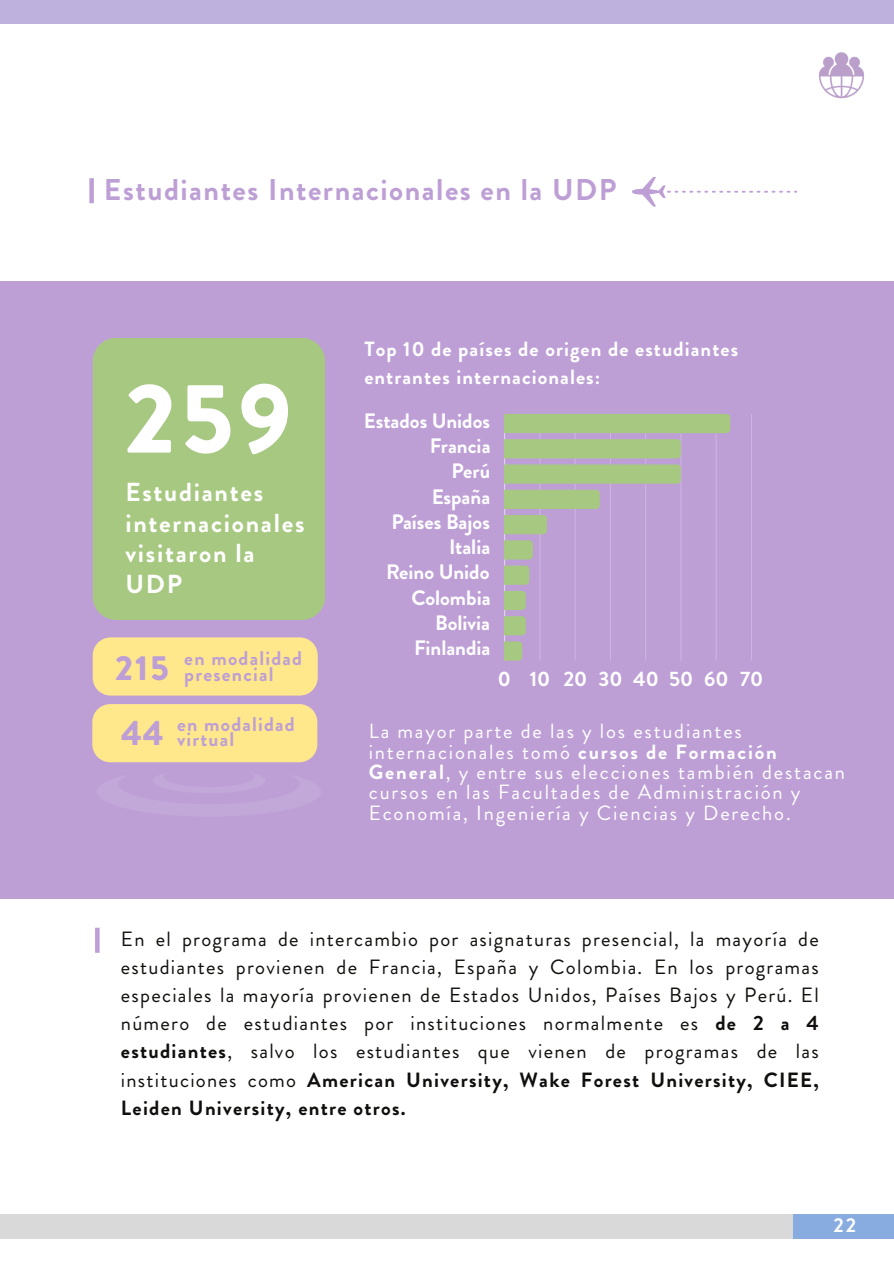
<style>
.page{position:relative;width:894px;height:1264px;background:#fff}
.page>*{position:absolute;margin:0;border:0;box-sizing:border-box;transform-origin:0 0}
.t1{font:900 99px "Brandon Grotesque";color:#fff}
.t2{font:900 34.95px "Brandon Grotesque";color:#bd9fd6}
.t3{font:700 30px "Brandon Grotesque";letter-spacing:.05em;color:#bd9fd6}
.t4{font:700 25.95px/30.3px "Brandon Grotesque";letter-spacing:.065em;color:#fff}
.t5{font:700 20.85px/25.2px "Brandon Grotesque";color:#fff;text-align:right}
.t6{font:20.55px/28.2px "Brandon Grotesque";letter-spacing:.06em;color:#100f0d;text-align:justify}
.t7{font:20.55px/20.2px "Brandon Grotesque";letter-spacing:.09em;color:#fff}
.t8{font:700 20.55px/28.2px "Brandon Grotesque";letter-spacing:.05em;color:#fff}
.t9{font:700 20.1px "Brandon Grotesque";color:#fff}
.t10{font:700 19.8px "Brandon Grotesque";letter-spacing:.06em;color:#bd9fd6}
.s1{font-weight:700}
</style>
<div class="page">
<div style="left:0;top:281px;width:893px;height:617px;background:#bd9fd6"></div>
<div style="left:89px;top:178px;width:5px;height:25px;background:#bd9fd6"></div>
<div style="left:0;top:0;width:893px;height:23px;background:#bfb1de"></div>
<img style="left:818px;top:52px;width:47px;height:46px">
<div style="left:95px;top:927px;width:5px;height:25px;background:#bd9fd6"></div>
<svg style="left:632px;top:177px;width:164px;height:29px"></svg>
<div style="left:0;top:1213px;width:893px;height:25px;background:#d9d9d9"></div>
<div style="left:793px;top:1213px;width:100px;height:25px;background:#88ace0"></div>
<hr style="left:504px;top:414px;width:1px;height:246px;background:#fff">
<hr style="left:539px;top:414px;width:1px;height:246px;background:#fff">
<hr style="left:574px;top:414px;width:1px;height:246px;background:#fff">
<hr style="left:610px;top:414px;width:1px;height:246px;background:#fff">
<hr style="left:645px;top:414px;width:1px;height:246px;background:#fff">
<hr style="left:680px;top:414px;width:1px;height:246px;background:#fff">
<hr style="left:715px;top:414px;width:1px;height:246px;background:#fff">
<hr style="left:751px;top:414px;width:1px;height:246px;background:#fff">
<div style="left:504px;top:414px;width:226px;height:19px;background:#a7c881"></div>
<div style="left:504px;top:439px;width:176px;height:19px;background:#a7c881"></div>
<div style="left:504px;top:464px;width:176px;height:19px;background:#a7c881"></div>
<div style="left:504px;top:490px;width:95px;height:19px;background:#a7c881"></div>
<svg style="left:504px;top:515px;width:42px;height:19px"></svg>
<svg style="left:504px;top:540px;width:28px;height:19px"></svg>
<svg style="left:504px;top:565px;width:25px;height:20px"></svg>
<svg style="left:504px;top:591px;width:21px;height:19px"></svg>
<svg style="left:504px;top:616px;width:21px;height:19px"></svg>
<svg style="left:504px;top:641px;width:18px;height:19px"></svg>
<div style="left:93px;top:338px;width:232px;height:282px;background:#a7c881"></div>
<div style="left:93px;top:637px;width:224px;height:58px;background:#ffe88b"></div>
<div style="left:92px;top:704px;width:225px;height:58px;background:#ffe88b"></div>
<h3 class="t3" style="left:104px;top:169px;width:514px">Estudiantes Internacionales en la UDP</h3>
<p class="t8" style="left:364px;top:335px;width:375px">Top 10 de países de origen de estudiantes entrantes internacionales:</p>
<h2 class="t1" style="left:125px;top:348px;width:168px">259</h2>
<h5 class="t4" style="left:125px;top:477px;width:180px">Estudiantes internacionales visitaron la<br>UDP</h5>
<p class="t5" style="left:364px;top:408px;width:128px">Estados Unidos<br>Francia<br>Perú<br>España<br>Países Bajos<br>Italia<br>Reino Unido<br>Colombia<br>Bolivia<br>Finlandia</p>
<h5 class="t10" style="left:184px;top:644px;width:119px">en modalidad</h5>
<p class="t2" style="left:115px;top:643px;width:55px">215</p>
<h5 class="t10" style="left:184px;top:660px;width:91px">presencial</h5>
<h5 class="t10" style="left:177px;top:709px;width:119px">en modalidad</h5>
<p class="t5" style="left:497px;top:666px;width:267px">0 10 20 30 40 50 60 70</p>
<p class="t2" style="left:121px;top:708px;width:44px">44</p>
<h5 class="t10" style="left:177px;top:725px;width:59px">virtual</h5>
<p class="t7" style="left:369px;top:721px;width:477px">La mayor parte de las y los estudiantes internacionales tomó <span class="s1">cursos de Formación General</span>, y entre sus elecciones también destacan cursos en las Facultades de Administración y Economía, Ingeniería y Ciencias y Derecho.</p>
<h4 class="t6" style="left:121px;top:924px;width:699px">En el programa de intercambio por asignaturas presencial, la mayoría de estudiantes provienen de Francia, España y Colombia. En los programas especiales la mayoría provienen de Estados Unidos, Países Bajos y Perú. El número de estudiantes por instituciones normalmente es <span class="s1">de 2 a 4 estudiantes</span>, salvo los estudiantes que vienen de programas de las instituciones como <span class="s1">American University, Wake Forest University, CIEE, Leiden University, entre otros.</span></h4>
<h1 class="t9" style="left:833px;top:1211px;width:24px">22</h1>
</div>
